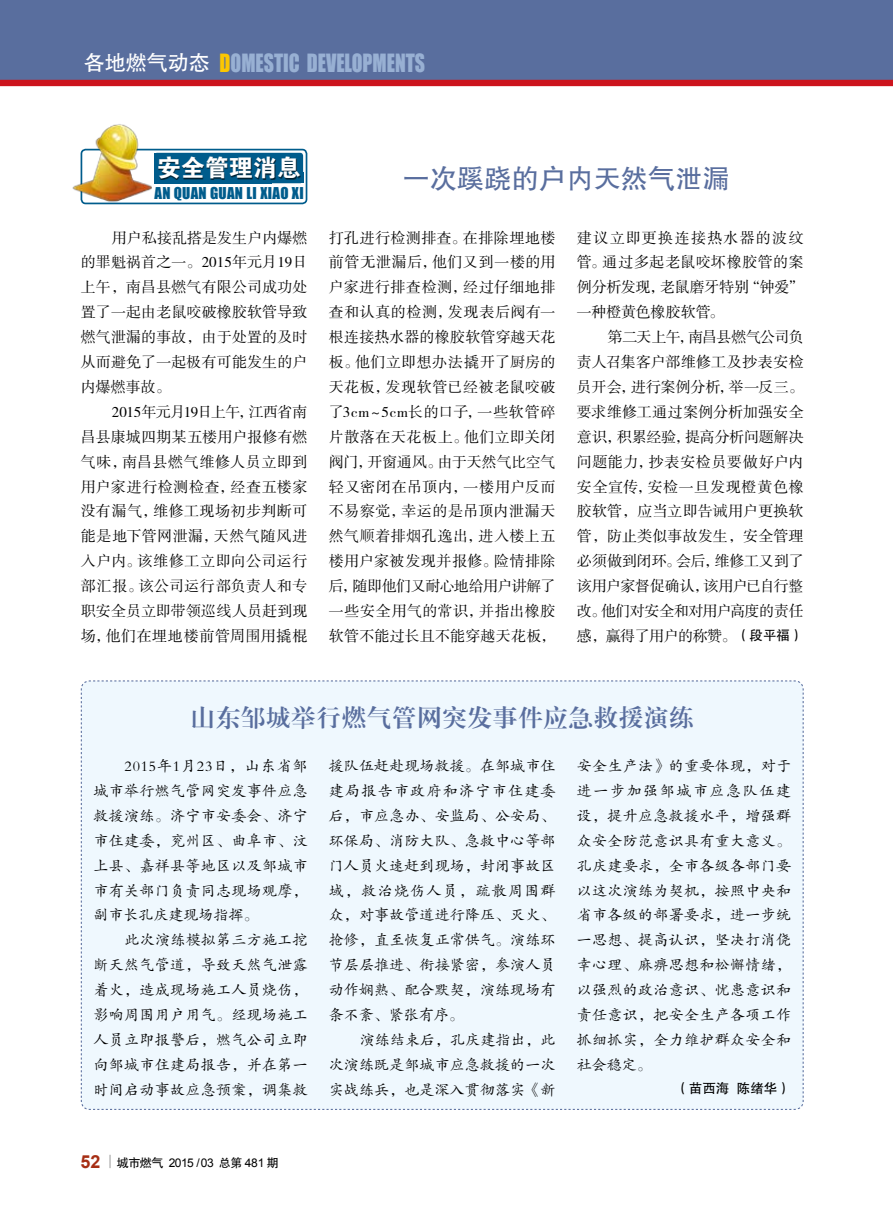
<style>
.page{position:relative;width:893px;height:1212px;background:#fff}
.page>*{position:absolute;margin:0;border:0;box-sizing:border-box;transform-origin:0 0}
.t1{font:27px "FZHTJW GB1 0";letter-spacing:.01em;color:#596e9e}
.t2{font:24px "FZXBSJW GB1 0";letter-spacing:.05em;color:#596e9e}
.t3{font:24px "FZDHTJW GB1 0";color:#fff}
.t4{font:23.1px "Impact";color:#98b0d3;scale:.86 1}
.t5{font:15px/24.9px "FZSSJW GB1 0";letter-spacing:.01em;color:#000;text-align:justify}
.t6{font:15px/24.9px "FZKTJW GB1 0";letter-spacing:.02em;color:#000;text-align:justify}
.t7{font:15px "Impact";letter-spacing:.02em;color:#005c8c}
.t8{font:13.5px "FZHTJW GB1 0";color:#000}
.t9{font:12px "Arial";letter-spacing:-.04em;color:#000}
.s1{font-family:"FZHTJW GB1 0";font-size:21px;color:#fff}
.s2{color:#fcc700}
.s3{font-family:"FZHTJW GB1 0";font-size:13.5px}
.s4{font-weight:700;font-size:18px;color:#a62e14}
.s5{font-family:"FZHTJW GB1 0"}
</style>
<div class="page">
<div style="left:0;top:0;width:893px;height:82px;background:#596e9e"></div>
<div style="left:0;top:80px;width:893px;height:6px;background:#cc141d"></div>
<svg style="left:109px;top:1155px;width:2px;height:13px"></svg>
<div style="left:81px;top:149px;width:226px;height:55px;border:2px solid #005c8c;border-radius:4px"></div>
<div style="left:154px;top:153px;width:149px;height:30px;background:#005c8c;border-radius:3px"></div>
<div style="left:154px;top:173px;width:149px;height:10px;background:#005c8c"></div>
<div style="left:158px;top:157px;width:143px;height:23px;background:#000;opacity:.65"></div>
<img style="left:72px;top:124px;width:93px;height:81px">
<div style="left:80px;top:680px;width:724px;height:430px;background:#eff8fe"></div>
<h3 class="t4" style="left:84px;top:45px;width:398px"><span class="s1">各地燃气动态</span> <span class="s2">D</span>OMESTIC DEVELOPMENTS</h3>
<h2 class="t3" style="left:157px;top:155px;width:146px">安全管理消息</h2>
<p class="t7" style="left:154px;top:182px;width:151px">AN QUAN GUAN LI XIAO XI</p>
<p class="t5" style="left:81px;top:226px;width:228px;text-indent:31px">用户私接乱搭是发生户内爆燃的罪魁祸首之一。2015年元月19日上午，南昌县燃气有限公司成功处置了一起由老鼠咬破橡胶软管导致燃气泄漏的事故，由于处置的及时从而避免了一起极有可能发生的户内爆燃事故。</p>
<p class="t5" style="left:81px;top:400px;width:228px;text-indent:31px">2015年元月19日上午，江西省南昌县康城四期某五楼用户报修有燃气味，南昌县燃气维修人员立即到用户家进行检测检查，经查五楼家没有漏气，维修工现场初步判断可能是地下管网泄漏，天然气随风进入户内。该维修工立即向公司运行部汇报。该公司运行部负责人和专职安全员立即带领巡线人员赶到现场，他们在埋地楼前管周围用撬棍</p>
<h1 class="t1" style="left:403px;top:164px;width:328px">一次蹊跷的户内天然气泄漏</h1>
<p class="t5" style="left:329px;top:226px;width:228px">打孔进行检测排查。在排除埋地楼前管无泄漏后，他们又到一楼的用户家进行排查检测，经过仔细地排查和认真的检测，发现表后阀有一根连接热水器的橡胶软管穿越天花板。他们立即想办法撬开了厨房的天花板，发现软管已经被老鼠咬破了3cm～5cm长的口子，一些软管碎片散落在天花板上。他们立即关闭阀门，开窗通风。由于天然气比空气轻又密闭在吊顶内，一楼用户反而不易察觉，幸运的是吊顶内泄漏天然气顺着排烟孔逸出，进入楼上五楼用户家被发现并报修。险情排除后，随即他们又耐心地给用户讲解了一些安全用气的常识，并指出橡胶软管不能过长且不能穿越天花板，</p>
<p class="t5" style="left:577px;top:226px;width:228px">建议立即更换连接热水器的波纹管。通过多起老鼠咬坏橡胶管的案例分析发现，老鼠磨牙特别“钟爱”一种橙黄色橡胶软管。</p>
<p class="t5" style="left:577px;top:325px;width:228px;text-indent:31px">第二天上午，南昌县燃气公司负责人召集客户部维修工及抄表安检员开会，进行案例分析，举一反三。要求维修工通过案例分析加强安全意识，积累经验，提高分析问题解决问题能力，抄表安检员要做好户内安全宣传，安检一旦发现橙黄色橡胶软管，应当立即告诫用户更换软管，防止类似事故发生，安全管理必须做到闭环。会后，维修工又到了该用户家督促确认，该用户已自行整改。他们对安全和对用户高度的责任感，赢得了用户的称赞。<span class="s3">（段平福）</span></p>
<h2 class="t2" style="left:191px;top:704px;width:504px">山东邹城举行燃气管网突发事件应急救援演练</h2>
<p class="t6" style="left:329px;top:754px;width:228px">援队伍赶赴现场救援。在邹城市住建局报告市政府和济宁市住建委后，市应急办、安监局、公安局、环保局、消防大队、急救中心等部门人员火速赶到现场，封闭事故区域，救治烧伤人员，疏散周围群众，对事故管道进行降压、灭火、抢修，直至恢复正常供气。演练环节层层推进、衔接紧密，参演人员动作娴熟、配合默契，演练现场有条不紊、紧张有序。</p>
<p class="t6" style="left:329px;top:1028px;width:228px;text-indent:31px">演练结束后，孔庆建指出，此次演练既是邹城市应急救援的一次实战练兵，也是深入贯彻落实《新</p>
<p class="t6" style="left:577px;top:754px;width:216px">安全生产法》的重要体现，对于进一步加强邹城市应急队伍建设，提升应急救援水平，增强群众安全防范意识具有重大意义。孔庆建要求，全市各级各部门要以这次演练为契机，按照中央和省市各级的部署要求，进一步统一思想、提高认识，坚决打消侥幸心理、麻痹思想和松懈情绪，以强烈的政治意识、忧患意识和责任意识，把安全生产各项工作抓细抓实，全力维护群众安全和社会稳定。</p>
<p class="t8" style="left:675px;top:1081px;width:117px">（苗西海 陈绪华）</p>
<p class="t6" style="left:94px;top:754px;width:216px;text-indent:31px">2015年1月23日，山东省邹城市举行燃气管网突发事件应急救援演练。济宁市安委会、济宁市住建委，兖州区、曲阜市、汶上县、嘉祥县等地区以及邹城市市有关部门负责同志现场观摩，副市长孔庆建现场指挥。</p>
<p class="t6" style="left:94px;top:928px;width:216px;text-indent:31px">此次演练模拟第三方施工挖断天然气管道，导致天然气泄露着火，造成现场施工人员烧伤，影响周围用户用气。经现场施工人员立即报警后，燃气公司立即向邹城市住建局报告，并在第一时间启动事故应急预案，调集救</p>
<p class="t9" style="left:80px;top:1155px;width:200px"><span class="s4">52</span> <span class="s5">城市燃气</span> 2015 / 03 <span class="s5">总第</span> 481 <span class="s5">期</span></p>
</div>
